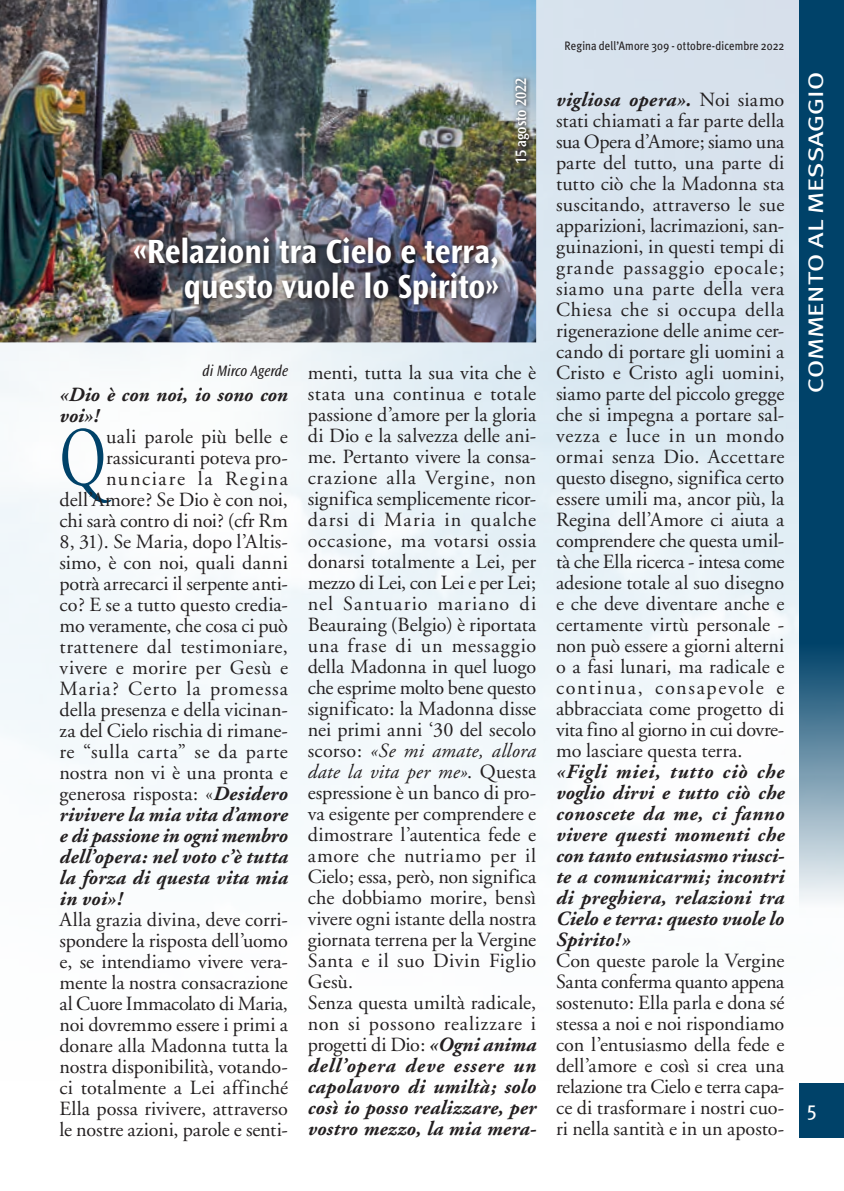
<style>
.page{position:relative;width:844px;height:1191px;background:#fff}
.page>*{position:absolute;margin:0;border:0;box-sizing:border-box;transform-origin:0 0}
.t1{font:83.48px "Adobe Garamond";color:#004269;scale:.7 1}
.t2{font:700 35px/35px "Ocean Sans Std";letter-spacing:-.005em;color:#fff;text-align:right;scale:.91 1}
.t3{font:21px "Meta Plus";letter-spacing:-.01em;color:#fff;scale:1.3 1}
.t4{font:21px "Meta Plus";letter-spacing:-.01em;color:#fff;scale:.95 1}
.t5{font:20.12px/21px "Adobe Garamond";letter-spacing:.005em;color:#231f20;text-align:justify}
.t6{font:italic 700 20.12px/21px "Adobe Garamond";letter-spacing:.005em;color:#231f20;text-align:justify}
.t7{font:20.12px "Adobe Garamond";letter-spacing:.025em;color:#231f20}
.t8{font:20.12px "Adobe Garamond";letter-spacing:-.015em;color:#231f20}
.t9{font:20.12px "Adobe Garamond";letter-spacing:.04em;color:#231f20}
.t10{font:20.12px "Adobe Garamond";letter-spacing:.05em;color:#231f20}
.t11{font:20.12px "Adobe Garamond";letter-spacing:.085em;color:#231f20}
.t12{font:italic 15.75px "Ocean Sans Std";letter-spacing:-.005em;color:#231f20;scale:.9 1}
.t13{font:600 15.75px "Ocean Sans Std";letter-spacing:-.005em;color:#fff;scale:.9 1}
.t14{font:12.25px "Meta Plus";letter-spacing:.005em;color:#231f20;scale:.89 1}
.s1{font-weight:700;font-style:italic}
.s2{font-style:italic}
</style>
<div class="page">
<img style="left:1px;top:0;width:535px;height:342px">
<img style="left:0;top:0;width:1px;height:925px">
<div style="left:799px;top:1083px;width:44px;height:54px;background:#004269"></div>
<svg style="left:799px;top:0;width:44px;height:918px;background:#265e7f"></svg>
<img style="left:131px;top:234px;width:373px;height:77px">
<svg style="left:512px;top:75px;width:22px;height:93px;background:#7b8380"></svg>
<p class="t13" style="left:512px;top:164px;width:97px;rotate:-90deg">15 agosto 2022</p>
<h2 class="t2" style="left:134px;top:234px;width:403px">«Relazioni tra Cielo e terra, questo vuole lo Spirito»</h2>
<p class="t12" style="left:202px;top:362px;width:96px">di Mirco Agerde</p>
<p class="t6" style="left:60px;top:384px;width:230px">«Dio è con noi, io sono con voi»!</p>
<h1 class="t1" style="left:60px;top:413px;width:68px">Q</h1>
<p class="t5" style="left:106px;top:426px;width:183px">uali parole più belle e</p>
<p class="t5" style="left:106px;top:447px;width:183px">rassicuranti poteva pro-</p>
<p class="t11" style="left:106px;top:467px;width:183px">nunciare la Regina</p>
<p class="t5" style="left:60px;top:489px;width:230px">dell’Amore? Se Dio è con noi,</p>
<p class="t5" style="left:60px;top:510px;width:230px">chi sarà contro di noi? (cfr Rm</p>
<p class="t5" style="left:60px;top:531px;width:230px">8, 31). Se Maria, dopo l’Altis-</p>
<p class="t5" style="left:60px;top:552px;width:230px">simo, è con noi, quali danni</p>
<p class="t5" style="left:60px;top:573px;width:230px">potrà arrecarci il serpente anti-</p>
<p class="t5" style="left:60px;top:594px;width:230px">co? E se a tutto questo credia-</p>
<p class="t8" style="left:60px;top:614px;width:230px">mo veramente, che cosa ci può</p>
<p class="t7" style="left:60px;top:635px;width:230px">trattenere dal testimoniare,</p>
<p class="t5" style="left:60px;top:657px;width:230px">vivere e morire per Gesù e</p>
<p class="t10" style="left:60px;top:677px;width:230px">Maria? Certo la promessa</p>
<p class="t5" style="left:60px;top:699px;width:230px">della presenza e della vicinan-</p>
<p class="t5" style="left:60px;top:720px;width:230px">za del Cielo rischia di rimane-</p>
<p class="t9" style="left:60px;top:740px;width:230px">re “sulla carta” se da parte</p>
<p class="t5" style="left:60px;top:762px;width:230px">nostra non vi è una pronta e</p>
<p class="t5" style="left:60px;top:783px;width:230px">generosa risposta: «<span class="s1">Desidero</span></p>
<p class="t6" style="left:60px;top:804px;width:230px">rivivere la mia vita d’amore</p>
<p class="t6" style="left:60px;top:825px;width:230px">e di passione in ogni membro</p>
<p class="t6" style="left:60px;top:846px;width:230px">dell’opera: nel voto c’è tutta</p>
<p class="t6" style="left:60px;top:867px;width:230px">la forza di questa vita mia</p>
<p class="t6" style="left:60px;top:888px;width:64px">in voi»!</p>
<p class="t5" style="left:60px;top:909px;width:230px">Alla grazia divina, deve corri&shy;spondere la risposta dell’uomo e, se intendiamo vivere vera&shy;mente la nostra consacrazione al Cuore Immacolato di Maria, noi dovremmo essere i primi a donare alla Madonna tutta la nostra disponibilità, votando&shy;ci totalmente a Lei affinché Ella possa rivivere, attraverso le nostre azioni, parole e senti-</p>
<p class="t5" style="left:308px;top:363px;width:230px;text-align:left">menti, tutta la sua vita che è stata una continua e totale passione d’amore per la gloria di Dio e la salvezza delle ani&shy;me. Pertanto vivere la consa&shy;crazione alla Vergine, non significa semplicemente ricor&shy;darsi di Maria in qualche occasione, ma votarsi ossia donarsi totalmente a Lei, per mezzo di Lei, con Lei e per Lei; nel Santuario mariano di<br>Beauraing (Belgio) è riportata una frase di un messaggio della Madonna in quel luogo che esprime molto bene questo significato: la Madonna disse nei primi anni ‘30 del secolo scorso: <span class="s2">«Se mi amate, allora date la vita per me»</span>. Questa espressione è un banco di pro&shy;va esigente per comprendere e dimostrare l’autentica fede e amore che nutriamo per il<br>Cielo; essa, però, non significa che dobbiamo morire, bensì vivere ogni istante della nostra giornata terrena per la Vergine<br>Santa e il suo Divin Figlio<br>Gesù.<br>Senza questa umiltà radicale, non si possono realizzare i progetti di Dio: <span class="s1">«Ogni anima dell’opera deve essere un capolavoro di umiltà; solo così io posso realizzare, per vostro mezzo, la mia mera-</span></p>
<p class="t14" style="left:564px;top:38px;width:248px">Regina dell’Amore 309 - ottobre-dicembre 2022</p>
<p class="t5" style="left:556px;top:90px;width:230px"><span class="s1">vigliosa opera».</span> Noi siamo stati chiamati a far parte della sua Opera d’Amore; siamo una parte del tutto, una parte di tutto ciò che la Madonna sta suscitando, attraverso le sue apparizioni, lacrimazioni, san&shy;guinazioni, in questi tempi di grande passaggio epocale; siamo una parte della vera Chiesa che si occupa della rigenerazione delle anime cer&shy;cando di portare gli uomini a Cristo e Cristo agli uomini, siamo parte del piccolo gregge che si impegna a portare sal&shy;vezza e luce in un mondo ormai senza Dio. Accettare questo disegno, significa certo essere umili ma, ancor più, la Regina dell’Amore ci aiuta a comprendere che questa umil&shy;tà che Ella ricerca - intesa come adesione totale al suo disegno e che deve diventare anche e certamente virtù personale - non può essere a giorni alterni o a fasi lunari, ma radicale e continua, consapevole e abbracciata come progetto di vita fino al giorno in cui dovre&shy;mo lasciare questa terra.</p>
<p class="t6" style="left:556px;top:762px;width:230px">«Figli miei, tutto ciò che voglio dirvi e tutto ciò che conoscete da me, ci fanno vivere questi momenti che con tanto entusiasmo riusci&shy;te a comunicarmi; incontri di preghiera, relazioni tra Cielo e terra: questo vuole lo Spirito!»</p>
<p class="t5" style="left:556px;top:950px;width:230px">Con queste parole la Vergine Santa conferma quanto appena sostenuto: Ella parla e dona sé stessa a noi e noi rispondiamo con l’entusiasmo della fede e dell’amore e così si crea una relazione tra Cielo e terra capa&shy;ce di trasformare i nostri cuo&shy;ri nella santità e in un aposto-</p>
<p class="t3" style="left:803px;top:392px;width:248px;rotate:-90deg">COMMENTO AL MESSAGGIO</p>
<p class="t4" style="left:806px;top:1096px;width:13px">5</p>
</div>
